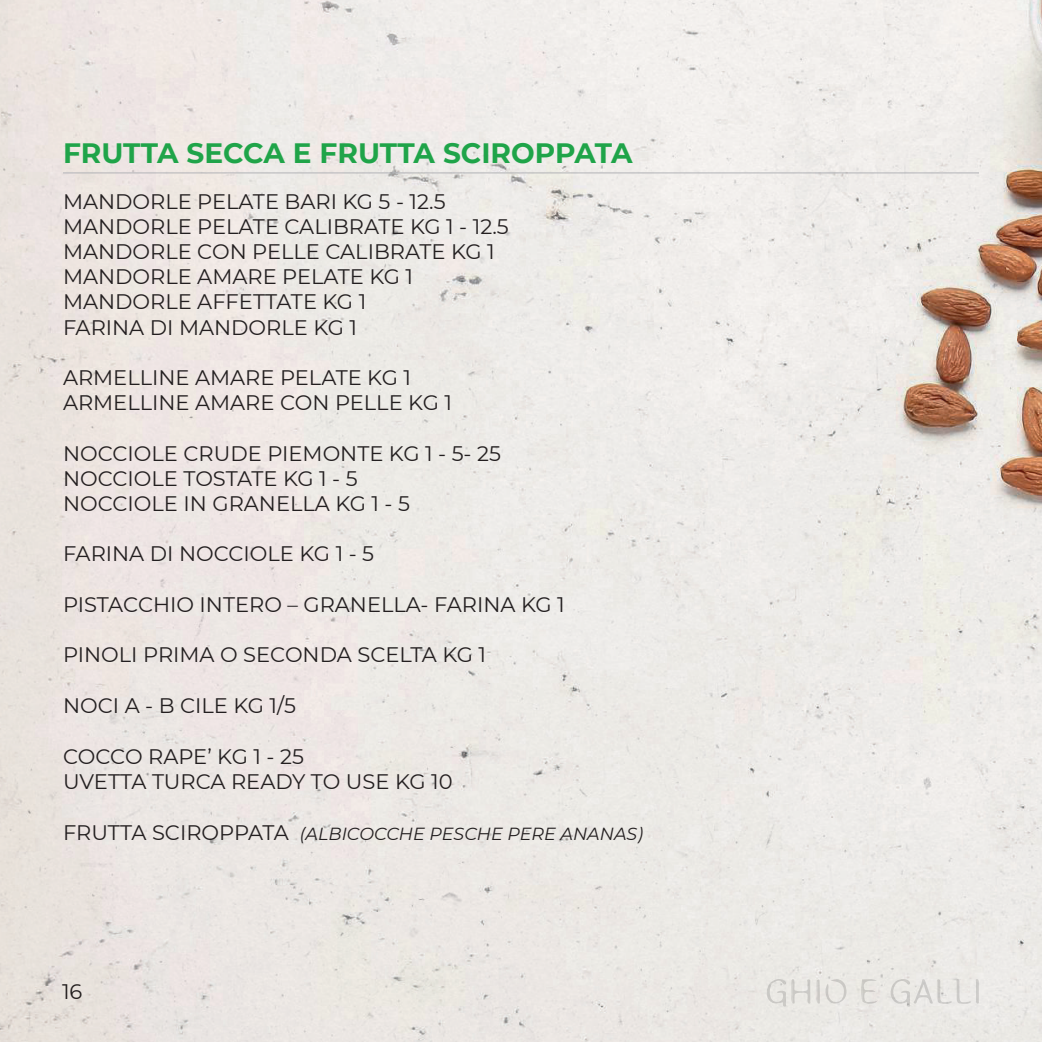
<style>
.page{position:relative;width:1042px;height:1042px;background:#fff}
.page>*{position:absolute;margin:0;border:0;box-sizing:border-box;transform-origin:0 0}
.t1{font:700 28px "Montserrat";color:#1fa449}
.t2{font:21px/25.2px "Montserrat";color:#231f20}
.t3{font:italic 17.5px "Montserrat";color:#231f20}
.s1{font-style:normal;font-size:21px}
</style>
<div class="page">
<img style="left:0;top:0;width:1042px;height:1042px">
<svg style="left:889px;top:979px;width:90px;height:27px"></svg>
<svg style="left:861px;top:978px;width:17px;height:27px"></svg>
<svg style="left:765px;top:977px;width:83px;height:30px"></svg>
<hr style="left:63px;top:172px;width:916px;height:1px;background:#b2b3b7">
<h1 class="t1" style="left:63px;top:133px;width:571px">FRUTTA SECCA E FRUTTA SCIROPPATA</h1>
<p class="t2" style="left:63px;top:188px;width:447px">MANDORLE PELATE BARI KG 5 - 12.5<br>MANDORLE PELATE CALIBRATE KG 1 - 12.5<br>MANDORLE CON PELLE CALIBRATE KG 1<br>MANDORLE AMARE PELATE KG 1<br>MANDORLE AFFETTATE KG 1<br>FARINA DI MANDORLE KG 1</p>
<p class="t2" style="left:63px;top:364px;width:390px">ARMELLINE AMARE PELATE KG 1<br>ARMELLINE AMARE CON PELLE KG 1</p>
<p class="t2" style="left:63px;top:440px;width:439px">NOCCIOLE CRUDE PIEMONTE KG 1 - 5- 25<br>NOCCIOLE TOSTATE KG 1 - 5<br>NOCCIOLE IN GRANELLA KG 1 - 5</p>
<p class="t2" style="left:63px;top:540px;width:313px">FARINA DI NOCCIOLE KG 1 - 5</p>
<p class="t2" style="left:63px;top:591px;width:503px">PISTACCHIO INTERO – GRANELLA- FARINA KG 1</p>
<p class="t2" style="left:63px;top:641px;width:425px">PINOLI PRIMA O SECONDA SCELTA KG 1</p>
<p class="t2" style="left:63px;top:692px;width:235px">NOCI A - B CILE KG 1/5</p>
<p class="t2" style="left:63px;top:743px;width:391px">COCCO RAPE’ KG 1 - 25<br>UVETTA TURCA READY TO USE KG 10</p>
<p class="t3" style="left:63px;top:821px;width:581px"><span class="s1">FRUTTA SCIROPPATA</span> (ALBICOCCHE PESCHE PERE ANANAS)</p>
<p class="t2" style="left:62px;top:978px;width:22px">16</p>
</div>
